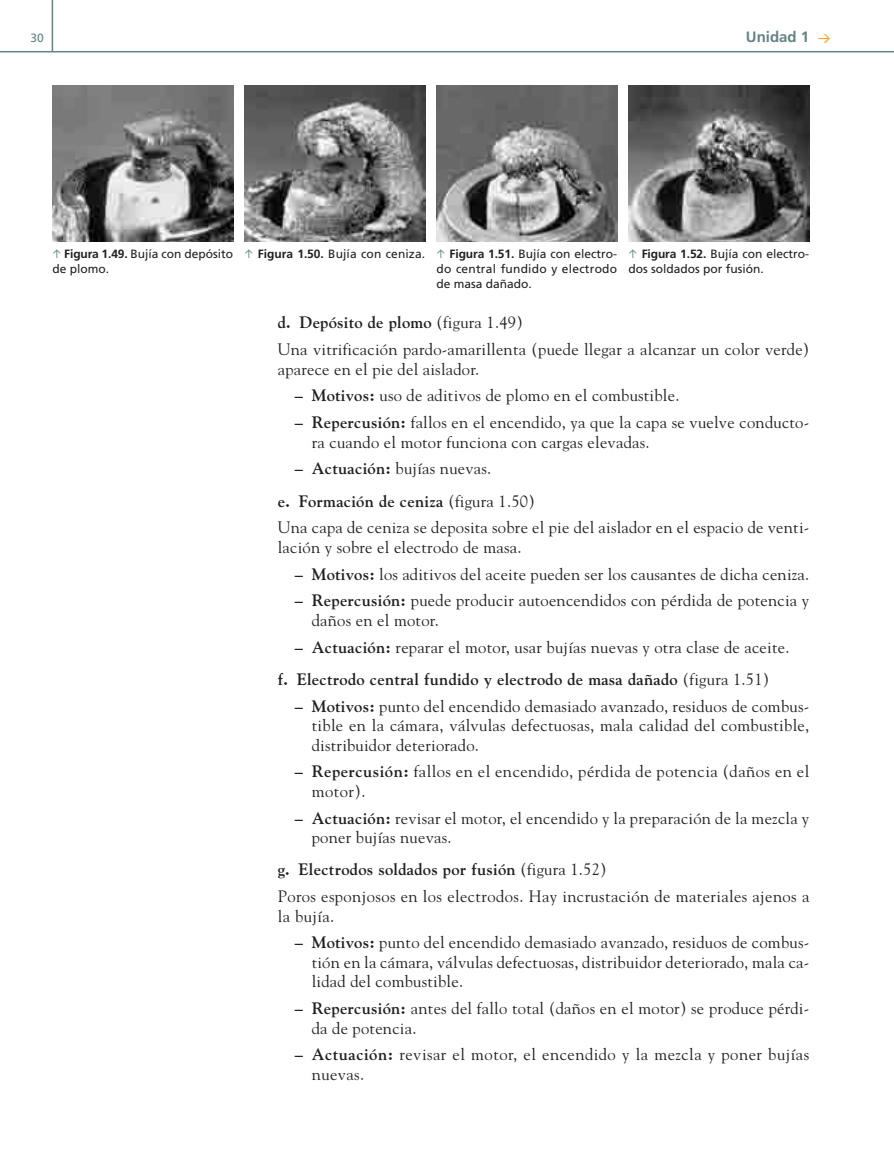
<style>
.page{position:relative;width:894px;height:1149px;background:#fff}
.page>*{position:absolute;margin:0;border:0;box-sizing:border-box;transform-origin:0 0}
.t1{font:16.5px/19.5px "Goudy";letter-spacing:.015em;color:#231f20}
.t2{font:700 16.5px/32.2px "Goudy";letter-spacing:.015em;color:#231f20}
.t3{font:700 15px "Frutiger";color:#658383}
.t4{font:12px/15px "Frutiger";color:#231f20}
.t5{font:12px "Frutiger";color:#658383}
.s1{font-family:"The Sans Semi Bold Expert";font-weight:400;font-size:12px;color:#f9a51b}
.s2{font-weight:700}
.s3{font-weight:400}
</style>
<div class="page">
<svg style="left:0;top:0;width:894px;height:242px"></svg>
<p class="t5" style="left:31px;top:33px;width:15px">30</p>
<p class="t3" style="left:746px;top:30px;width:86px">Unidad 1 <span class="s1">Y</span></p>
<p class="t4" style="left:52px;top:247px;width:182px"><sup>A</sup> <span class="s2">Figura 1.49.</span> Bujía con depósito de plomo.</p>
<p class="t4" style="left:436px;top:247px;width:182px;text-align:justify;text-indent:-192px"><sup>A</sup> <span class="s2">Figura 1.50.</span> Bujía con ceniza. <sup>A</sup> <span class="s2">Figura 1.51.</span> Bujía con electro&shy;do central fundido y electrodo de masa dañado.</p>
<p class="t4" style="left:629px;top:247px;width:182px"><sup>A</sup> <span class="s2">Figura 1.52.</span> Bujía con electro&shy;dos soldados por fusión.</p>
<p class="t1" style="left:278px;top:311px;width:533px;line-height:26.7px"><span class="s2">d. Depósito de plomo</span> (figura 1.49)<br>Una vitrificación pardo-amarillenta (puede llegar a alcanzar un color verde)</p>
<p class="t1" style="left:278px;top:360px;width:203px">aparece en el pie del aislador.</p>
<p class="t1" style="left:295px;top:387px;width:386px"><span class="s2">– Motivos:</span> uso de aditivos de plomo en el combustible.</p>
<p class="t1" style="left:312px;top:414px;width:499px;text-indent:-17px"><span class="s2">– Repercusión:</span> fallos en el encendido, ya que la capa se vuelve conducto&shy;ra cuando el motor funciona con cargas elevadas.</p>
<p class="t2" style="left:278px;top:454px;width:259px;text-indent:17px">– Actuación: <span class="s3">bujías nuevas.<br></span>e. Formación de ceniza <span class="s3">(figura 1.50)</span></p>
<p class="t1" style="left:278px;top:519px;width:533px">Una capa de ceniza se deposita sobre el pie del aislador en el espacio de venti&shy;lación y sobre el electrodo de masa.</p>
<p class="t1" style="left:295px;top:565px;width:516px"><span class="s2">– Motivos:</span> los aditivos del aceite pueden ser los causantes de dicha ceniza.</p>
<p class="t1" style="left:312px;top:592px;width:499px;text-indent:-17px"><span class="s2">– Repercusión:</span> puede producir autoencendidos con pérdida de potencia y daños en el motor.</p>
<p class="t1" style="left:278px;top:632px;width:513px;line-height:32.2px;text-indent:17px"><span class="s2">– Actuación:</span> reparar el motor, usar bujías nuevas y otra clase de aceite. <span class="s2">f. Electrodo central fundido y electrodo de masa dañado</span> (figura 1.51)</p>
<p class="t1" style="left:312px;top:697px;width:499px;text-align:justify;text-indent:-17px"><span class="s2">– Motivos:</span> punto del encendido demasiado avanzado, residuos de combus&shy;tible en la cámara, válvulas defectuosas, mala calidad del combustible, distribuidor deteriorado.</p>
<p class="t1" style="left:312px;top:763px;width:499px;text-indent:-17px"><span class="s2">– Repercusión:</span> fallos en el encendido, pérdida de potencia (daños en el motor).</p>
<p class="t1" style="left:312px;top:809px;width:499px;text-indent:-17px"><span class="s2">– Actuación:</span> revisar el motor, el encendido y la preparación de la mezcla y poner bujías nuevas.</p>
<p class="t1" style="left:278px;top:857px;width:533px;line-height:26.7px"><span class="s2">g. Electrodos soldados por fusión</span> (figura 1.52)<br>Poros esponjosos en los electrodos. Hay incrustación de materiales ajenos a</p>
<p class="t1" style="left:278px;top:907px;width:58px">la bujía.</p>
<p class="t1" style="left:312px;top:934px;width:499px;text-align:justify;text-indent:-17px"><span class="s2">– Motivos:</span> punto del encendido demasiado avanzado, residuos de combus&shy;tión en la cámara, válvulas defectuosas, distribuidor deteriorado, mala ca&shy;lidad del combustible.</p>
<p class="t1" style="left:312px;top:1000px;width:499px;text-indent:-17px"><span class="s2">– Repercusión:</span> antes del fallo total (daños en el motor) se produce pérdi&shy;da de potencia.</p>
<p class="t1" style="left:312px;top:1046px;width:499px;text-indent:-17px"><span class="s2">– Actuación:</span> revisar el motor, el encendido y la mezcla y poner bujías nuevas.</p>
</div>
